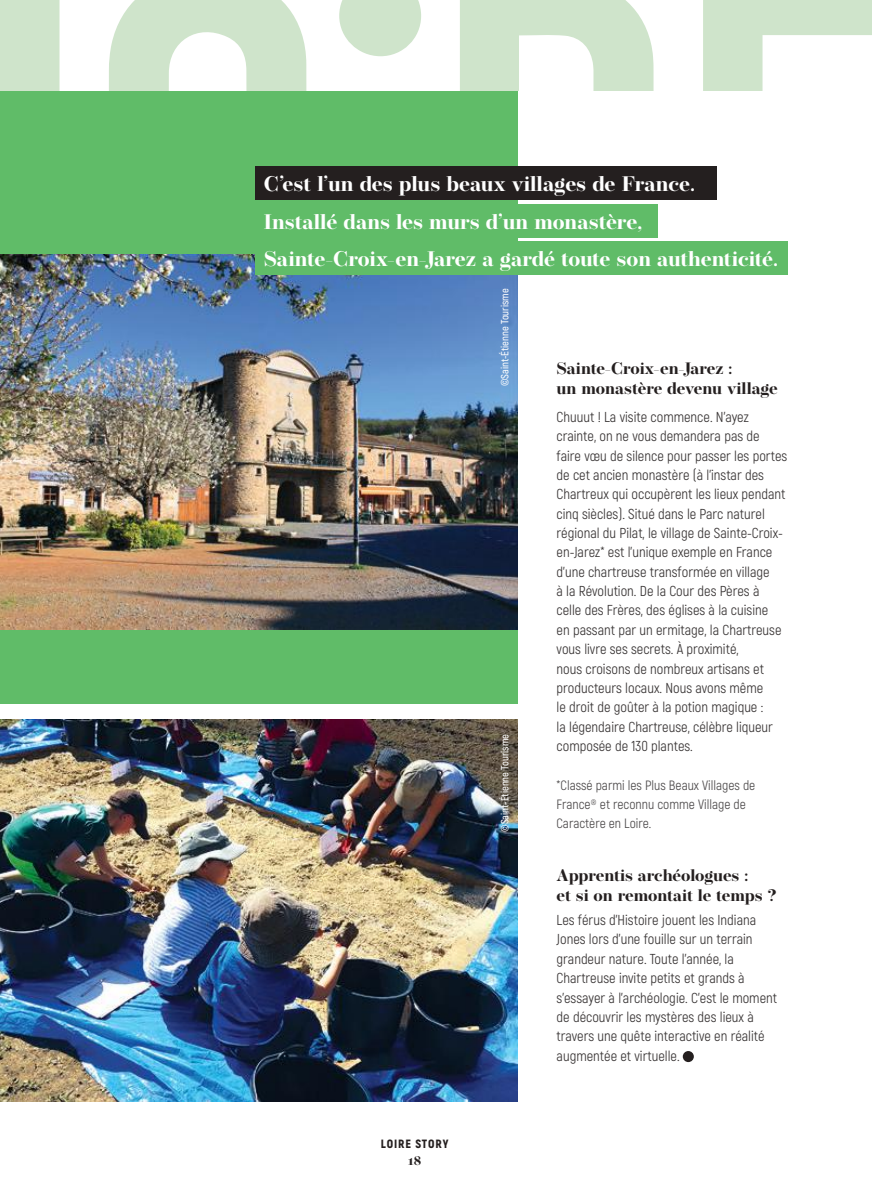
<style>
.page{position:relative;width:872px;height:1191px;background:#fff}
.page>*{position:absolute;margin:0;border:0;box-sizing:border-box;transform-origin:0 0}
.t1{font:700 21px/37.3px "Operetta 12";color:#fff}
.t2{font:700 16.5px/19.8px "Operetta 12";color:#241f1f}
.t3{font:14.4px/19.4px "Akrobat";color:#393535}
.t4{font:13.5px/19.4px "Akrobat";color:#4e4b4c}
.t5{font:700 13.5px "Operetta 12";color:#241f1f}
.t6{font:900 12px "Akrobat";letter-spacing:.075em;color:#241f1f}
.t7{font:600 10.5px "Akrobat";color:#fff}
</style>
<div class="page">
<hr style="left:0;top:0;width:1px;height:108px;background:#cfe4cb">
<svg style="left:460px;top:0;width:194px;height:91px;fill:#cfe4cb"></svg>
<svg style="left:703px;top:0;width:169px;height:91px;fill:#cfe4cb"></svg>
<svg style="left:1px;top:0;width:305px;height:91px;fill:#cfe4cb"></svg>
<svg style="left:339px;top:0;width:82px;height:56px"></svg>
<img style="left:0;top:720px;width:518px;height:381px">
<div style="left:0;top:91px;width:518px;height:613px;background:#60bc68"></div>
<img style="left:0;top:255px;width:518px;height:374px">
<div style="left:683px;top:1051px;width:11px;height:11px;background:#241f1f;border-radius:50%"></div>
<div style="left:255px;top:167px;width:462px;height:33px;background:#241f1f"></div>
<div style="left:255px;top:204px;width:403px;height:34px;background:#60bc68"></div>
<div style="left:255px;top:241px;width:533px;height:34px;background:#60bc68"></div>
<h1 class="t1" style="left:264px;top:165px;width:516px">C’est l’un des plus beaux villages de France.<br>Installé dans les murs d’un monastère,<br>Sainte-Croix-en-Jarez a gardé toute son authenticité.</h1>
<p class="t6" style="left:381px;top:1136px;width:69px">LOIRE STORY</p>
<p class="t5" style="left:408px;top:1152px;width:15px">18</p>
<p class="t7" style="left:498px;top:386px;width:99px;rotate:-90deg">©Saint-Étienne Tourisme</p>
<p class="t7" style="left:498px;top:832px;width:99px;rotate:-90deg">©Saint-Étienne Tourisme</p>
<p class="t2" style="left:556px;top:359px;width:223px">Sainte-Croix-en-Jarez :<br>un monastère devenu village</p>
<p class="t3" style="left:556px;top:407px;width:232px">Chuuut ! La visite commence. N’ayez crainte, on ne vous demandera pas de faire vœu de silence pour passer les portes de cet ancien monastère (à l’instar des Chartreux qui occupèrent les lieux pendant cinq siècles). Situé dans le Parc naturel régional du Pilat, le village de Sainte-Croix&shy;en-Jarez* est l’unique exemple en France d’une chartreuse transformée en village<br>à la Révolution. De la Cour des Pères à celle des Frères, des églises à la cuisine<br>en passant par un ermitage, la Chartreuse vous livre ses secrets. À proximité,<br>nous croisons de nombreux artisans et producteurs locaux. Nous avons même<br>le droit de goûter à la potion magique :<br>la légendaire Chartreuse, célèbre liqueur composée de 130 plantes.</p>
<p class="t4" style="left:556px;top:775px;width:200px">*Classé parmi les Plus Beaux Villages de<br>France® et reconnu comme Village de<br>Caractère en Loire.</p>
<p class="t2" style="left:556px;top:865px;width:221px">Apprentis archéologues :<br>et si on remontait le temps ?</p>
<p class="t3" style="left:556px;top:910px;width:222px">Les férus d’Histoire jouent les Indiana Jones lors d’une fouille sur un terrain grandeur nature. Toute l’année, la Chartreuse invite petits et grands à s’essayer à l’archéologie. C’est le moment de découvrir les mystères des lieux à travers une quête interactive en réalité augmentée et virtuelle.</p>
</div>
